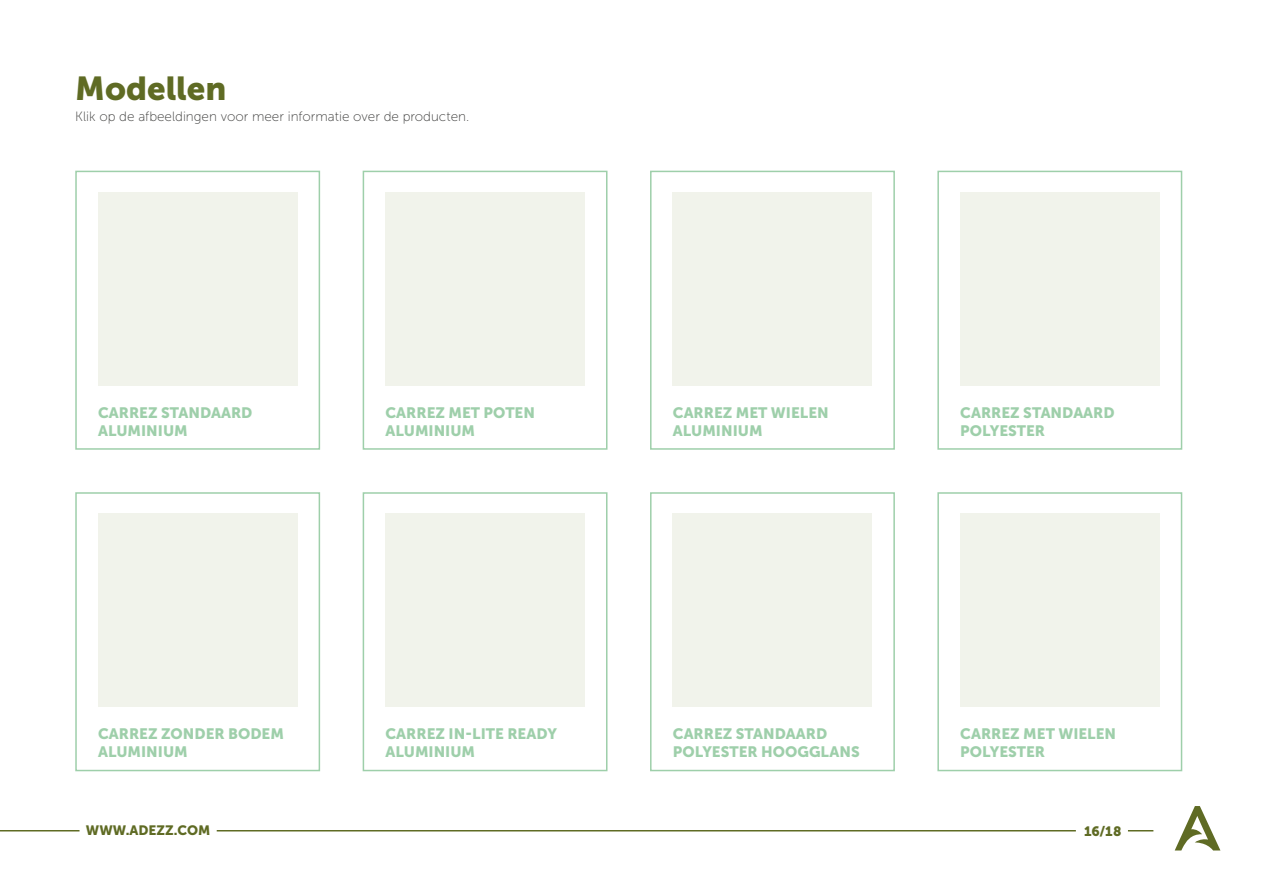
<style>
.page{position:relative;width:1263px;height:893px;background:#fff}
.page>*{position:absolute;margin:0;border:0;box-sizing:border-box;transform-origin:0 0}
.t1{font:33px "Museo Sans 900";color:#5f6b24}
.t2{font:15px/18px "Museo Sans 900";color:#9ecfaa}
.t3{font:13.5px "Museo Sans 100";color:#3c3c3b}
.t4{font:13.5px "Museo Sans 900";color:#5f6b24}
</style>
<div class="page">
<svg style="left:1175px;top:806px;width:45px;height:44px"></svg>
<svg style="left:1128px;top:830px;width:25px;height:1px"></svg>
<hr style="left:0;top:830px;width:80px;height:1px;background:#5f6b24">
<hr style="left:217px;top:830px;width:859px;height:1px;background:#5f6b24">
<div style="left:75px;top:171px;width:245px;height:279px;border:2px solid #9ecfaa"></div>
<div style="left:363px;top:171px;width:244px;height:279px;border:2px solid #9ecfaa"></div>
<div style="left:363px;top:492px;width:244px;height:279px;border:2px solid #9ecfaa"></div>
<div style="left:650px;top:171px;width:245px;height:279px;border:2px solid #9ecfaa"></div>
<div style="left:75px;top:492px;width:245px;height:279px;border:2px solid #9ecfaa"></div>
<div style="left:98px;top:192px;width:199px;height:193px;background:#f1f3eb"></div>
<div style="left:385px;top:192px;width:200px;height:193px;background:#f1f3eb"></div>
<div style="left:385px;top:513px;width:200px;height:194px;background:#f1f3eb"></div>
<div style="left:673px;top:192px;width:199px;height:193px;background:#f1f3eb"></div>
<div style="left:98px;top:513px;width:199px;height:194px;background:#f1f3eb"></div>
<div style="left:650px;top:492px;width:245px;height:279px;border:2px solid #9ecfaa"></div>
<div style="left:673px;top:513px;width:199px;height:194px;background:#f1f3eb"></div>
<div style="left:937px;top:171px;width:245px;height:279px;border:2px solid #9ecfaa"></div>
<div style="left:937px;top:492px;width:245px;height:279px;border:2px solid #9ecfaa"></div>
<div style="left:960px;top:192px;width:199px;height:193px;background:#f1f3eb"></div>
<div style="left:960px;top:513px;width:199px;height:194px;background:#f1f3eb"></div>
<h1 class="t1" style="left:75px;top:70px;width:153px">Modellen</h1>
<p class="t3" style="left:75px;top:109px;width:395px">Klik op de afbeeldingen voor meer informatie over de producten.</p>
<p class="t2" style="left:98px;top:403px;width:156px">CARREZ STANDAARD<br>ALUMINIUM</p>
<p class="t2" style="left:673px;top:403px;width:157px">CARREZ MET WIELEN<br>ALUMINIUM</p>
<p class="t2" style="left:385px;top:403px;width:151px">CARREZ MET POTEN<br>ALUMINIUM</p>
<p class="t2" style="left:960px;top:403px;width:156px">CARREZ STANDAARD<br>POLYESTER</p>
<p class="t2" style="left:98px;top:725px;width:187px">CARREZ ZONDER BODEM<br>ALUMINIUM</p>
<p class="t2" style="left:385px;top:725px;width:173px">CARREZ IN-LITE READY<br>ALUMINIUM</p>
<p class="t2" style="left:673px;top:725px;width:188px">CARREZ STANDAARD<br>POLYESTER HOOGGLANS</p>
<p class="t2" style="left:960px;top:725px;width:157px">CARREZ MET WIELEN<br>POLYESTER</p>
<p class="t4" style="left:86px;top:823px;width:126px">WWW.ADEZZ.COM</p>
<p class="t4" style="left:1084px;top:823px;width:39px">16/18</p>
</div>
